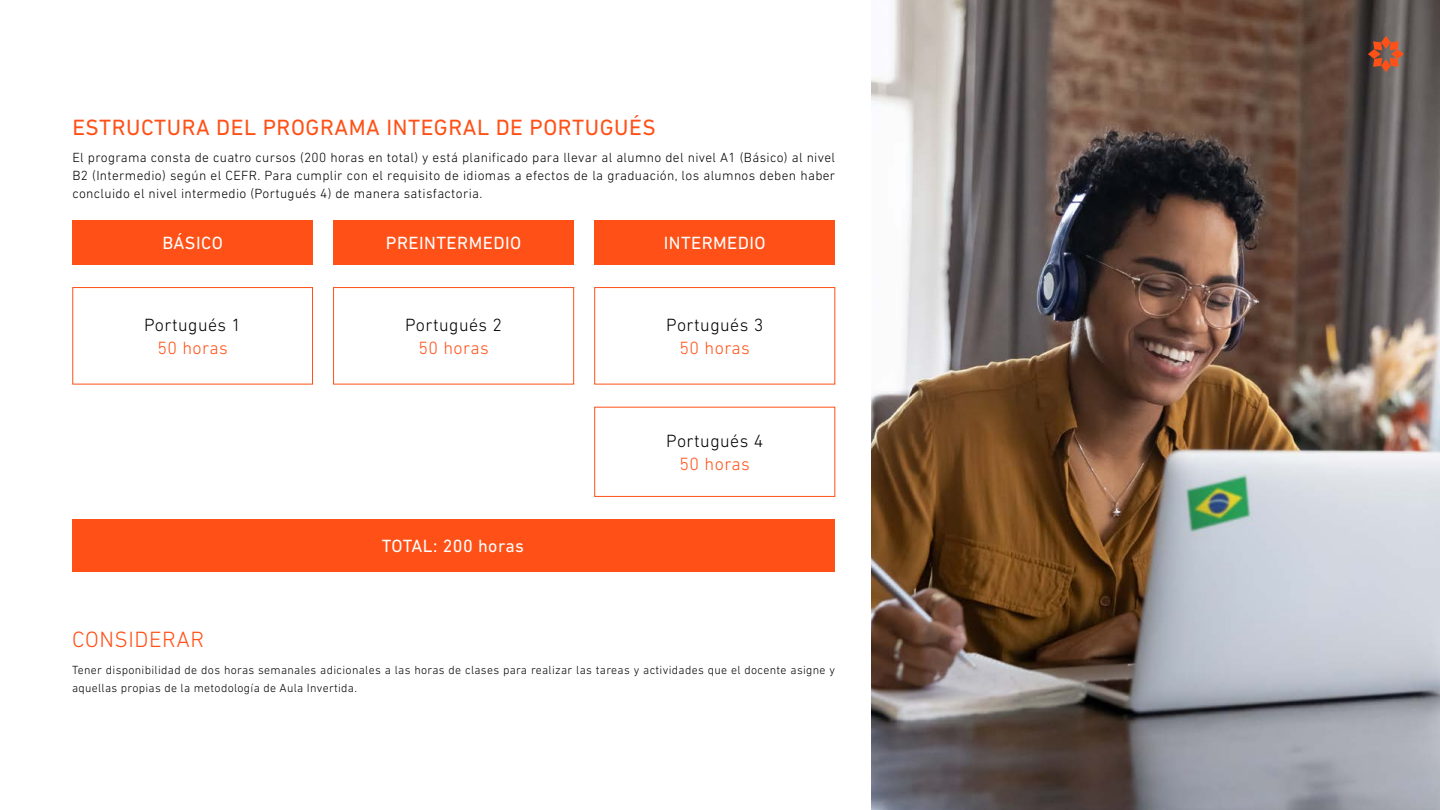
<style>
.page{position:relative;width:1440px;height:810px;background:#fff}
.page>*{position:absolute;margin:0;border:0;box-sizing:border-box;transform-origin:0 0}
.t1{font:22.5px "DIN Next LT Pro";letter-spacing:.025em;color:#ff5117}
.t2{font:300 22.5px "DIN Next LT Pro";letter-spacing:.025em;color:#ff5117}
.t3{font:18px "DIN Next LT Pro";letter-spacing:.025em;color:#fff}
.t4{font:300 18px "DIN Next LT Pro";letter-spacing:.025em;color:#000}
.t5{font:300 18px "DIN Next LT Pro";letter-spacing:.025em;color:#ff5117}
.t6{font:300 13.5px/18px "DIN Next LT Pro";letter-spacing:.025em;color:#000;text-align:justify}
.t7{font:300 12px/18px "DIN Next LT Pro";letter-spacing:.025em;color:#000}
</style>
<div class="page">
<img style="left:871px;top:0;width:569px;height:810px">
<svg style="left:1368px;top:36px;width:36px;height:36px"></svg>
<div style="left:72px;top:220px;width:241px;height:45px;background:#ff5117"></div>
<div style="left:72px;top:519px;width:763px;height:53px;background:#ff5117"></div>
<div style="left:72px;top:287px;width:241px;height:97px;border:1px solid #ff5117"></div>
<div style="left:594px;top:287px;width:241px;height:97px;border:1px solid #ff5117"></div>
<div style="left:594px;top:407px;width:241px;height:90px;border:1px solid #ff5117"></div>
<div style="left:333px;top:287px;width:241px;height:97px;border:1px solid #ff5117"></div>
<div style="left:594px;top:220px;width:241px;height:45px;background:#ff5117"></div>
<div style="left:333px;top:220px;width:241px;height:45px;background:#ff5117"></div>
<h1 class="t1" style="left:72px;top:114px;width:585px">ESTRUCTURA DEL PROGRAMA INTEGRAL DE PORTUGUÉS</h1>
<p class="t6" style="left:72px;top:148px;width:764px">El programa consta de cuatro cursos (200 horas en total) y está planificado para llevar al alumno del nivel A1 (Básico) al nivel B2 (Intermedio) según el CEFR. Para cumplir con el requisito de idiomas a efectos de la graduación, los alumnos deben haber concluido el nivel intermedio (Portugués 4) de manera satisfactoria.</p>
<h2 class="t3" style="left:162px;top:233px;width:62px">BÁSICO</h2>
<h2 class="t4" style="left:144px;top:315px;width:99px">Portugués 1</h2>
<h2 class="t5" style="left:158px;top:337px;width:72px">50 horas</h2>
<h2 class="t3" style="left:386px;top:233px;width:137px">PREINTERMEDIO</h2>
<h2 class="t3" style="left:664px;top:233px;width:104px">INTERMEDIO</h2>
<h2 class="t4" style="left:405px;top:315px;width:99px">Portugués 2</h2>
<h2 class="t5" style="left:418px;top:337px;width:72px">50 horas</h2>
<h2 class="t3" style="left:382px;top:536px;width:144px">TOTAL: 200 horas</h2>
<h2 class="t4" style="left:666px;top:315px;width:99px">Portugués 3</h2>
<h2 class="t5" style="left:680px;top:337px;width:72px">50 horas</h2>
<h2 class="t4" style="left:666px;top:431px;width:99px">Portugués 4</h2>
<h2 class="t5" style="left:680px;top:453px;width:72px">50 horas</h2>
<h1 class="t2" style="left:72px;top:627px;width:134px">CONSIDERAR</h1>
<p class="t7" style="left:72px;top:661px;width:765px">Tener disponibilidad de dos horas semanales adicionales a las horas de clases para realizar las tareas y actividades que el docente asigne y aquellas propias de la metodología de Aula Invertida.</p>
</div>
